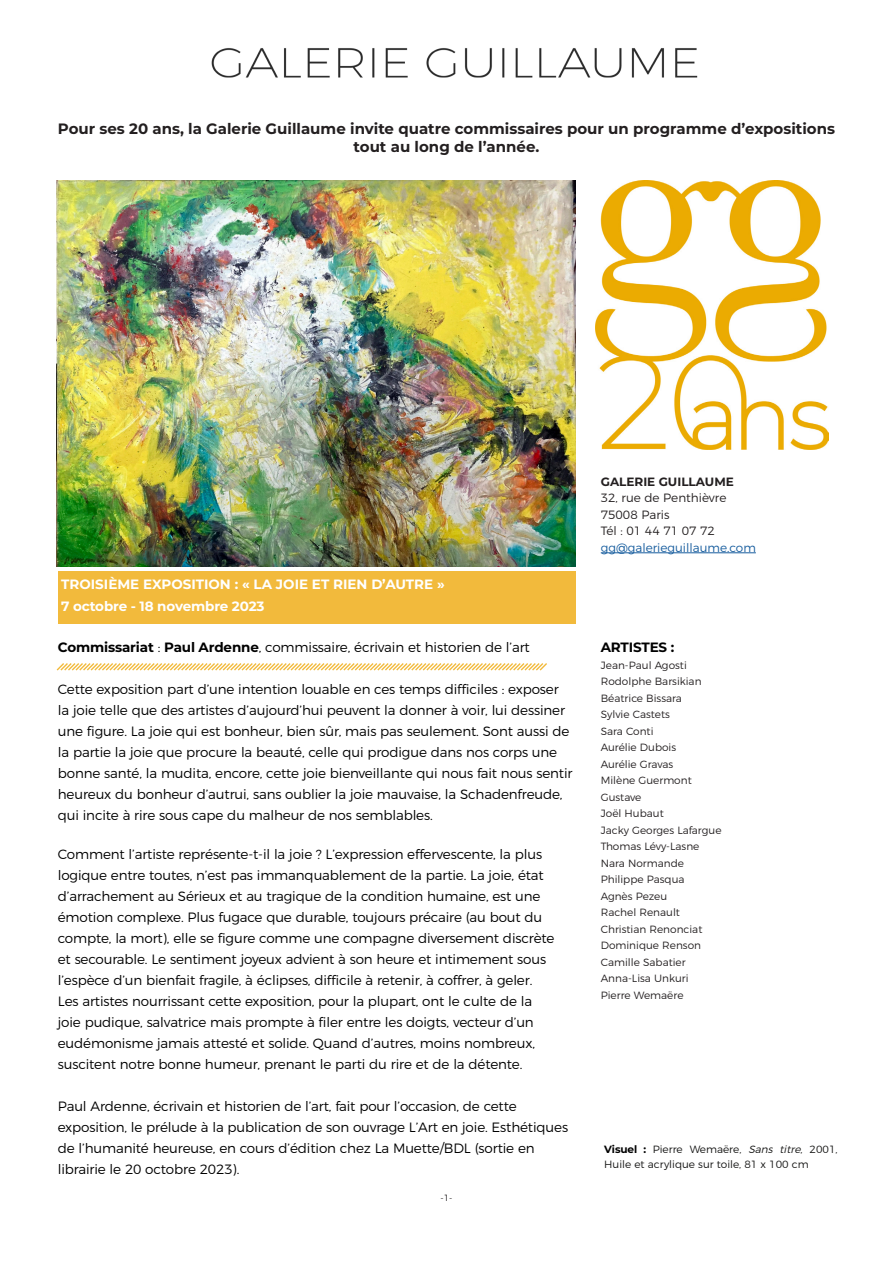
<style>
.page{position:relative;width:893px;height:1263px;background:#fff}
.page>*{position:absolute;margin:0;border:0;box-sizing:border-box;transform-origin:0 0}
.t1{font:700 15px/18px "Montserrat";color:#231f20;text-align:center}
.t2{font:300 13.5px/21px "Montserrat";letter-spacing:-.01em;color:#000}
.t3{font:700 13.5px "Montserrat";color:#fff}
.t4{font:700 13.5px "Montserrat";letter-spacing:-.01em;color:#000}
.t5{font:300 12px "Montserrat";color:#231f20}
.t6{font:300 12px "Montserrat";color:#175d9e}
.t7{font:700 12px "Montserrat";color:#231f20}
.t8{font:300 10.5px "Montserrat";color:#231f20}
.t9{font:300 10.5px/15px "Montserrat";color:#141413}
.t10{font:300 9px "Montserrat";color:#231f20}
.s1{font-weight:700}
.s2{font-weight:700;color:#000}
.s3{font-style:italic}
</style>
<div class="page">
<img style="left:211px;top:48px;width:487px;height:30px">
<img style="left:595px;top:181px;width:233px;height:269px">
<hr style="left:601px;top:552px;width:155px;height:1px;background:#175d9e">
<svg style="left:56px;top:663px;width:491px;height:8px"></svg>
<div style="left:58px;top:571px;width:517px;height:52px;background:#f2ba3c"></div>
<img style="left:57px;top:181px;width:518px;height:385px">
<p class="t1" style="left:58px;top:119px;width:779px">Pour ses 20 ans, la Galerie Guillaume invite quatre commissaires pour un programme d’expositions tout au long de l’année.</p>
<p class="t3" style="left:61px;top:574px;width:385px">TROISIÈME EXPOSITION : « LA JOIE ET RIEN D’AUTRE »</p>
<p class="t3" style="left:61px;top:597px;width:205px">7 octobre - 18 novembre 2023</p>
<p class="t2" style="left:58px;top:635px;width:473px"><span class="s1">Commissariat</span> : <span class="s1">Paul Ardenne</span>, commissaire, écrivain et historien de l’art</p>
<p class="t2" style="left:58px;top:677px;width:516px">Cette exposition part d’une intention louable en ces temps difficiles : exposer la joie telle que des artistes d’aujourd’hui peuvent la donner à voir, lui dessiner une figure. La joie qui est bonheur, bien sûr, mais pas seulement. Sont aussi de la partie la joie que procure la beauté, celle qui prodigue dans nos corps une bonne santé, la mudita, encore, cette joie bienveillante qui nous fait nous sentir heureux du bonheur d’autrui, sans oublier la joie mauvaise, la Schadenfreude, qui incite à rire sous cape du malheur de nos semblables.</p>
<p class="t2" style="left:58px;top:842px;width:498px">Comment l’artiste représente-t-il la joie ? L’expression effervescente, la plus logique entre toutes, n’est pas immanquablement de la partie. La joie, état d’arrachement au Sérieux et au tragique de la condition humaine, est une émotion complexe. Plus fugace que durable, toujours précaire (au bout du compte, la mort), elle se figure comme une compagne diversement discrète et secourable. Le sentiment joyeux advient à son heure et intimement sous l’espèce d’un bienfait fragile, à éclipses, difficile à retenir, à coffrer, à geler.<br>Les artistes nourrissant cette exposition, pour la plupart, ont le culte de la joie pudique, salvatrice mais prompte à filer entre les doigts, vecteur d’un eudémonisme jamais attesté et solide. Quand d’autres, moins nombreux, suscitent notre bonne humeur, prenant le parti du rire et de la détente.</p>
<p class="t2" style="left:58px;top:1094px;width:512px">Paul Ardenne, écrivain et historien de l’art, fait pour l’occasion, de cette exposition, le prélude à la publication de son ouvrage L’Art en joie. Esthétiques de l’humanité heureuse, en cours d’édition chez La Muette/BDL (sortie en librairie le 20 octobre 2023).</p>
<p class="t10" style="left:440px;top:1191px;width:14px">-1-</p>
<p class="t7" style="left:601px;top:473px;width:135px">GALERIE GUILLAUME</p>
<p class="t5" style="left:601px;top:488px;width:127px">32, rue de Penthièvre</p>
<p class="t5" style="left:601px;top:505px;width:70px">75008 Paris</p>
<p class="t5" style="left:601px;top:521px;width:116px">Tél : 01 44 71 07 72</p>
<p class="t6" style="left:601px;top:538px;width:157px">gg@galerieguillaume.com</p>
<p class="t4" style="left:601px;top:637px;width:75px">ARTISTES :</p>
<p class="t8" style="left:601px;top:656px;width:88px">Jean-Paul Agosti</p>
<p class="t8" style="left:601px;top:673px;width:102px">Rodolphe Barsikian</p>
<p class="t8" style="left:601px;top:689px;width:83px">Béatrice Bissara</p>
<p class="t8" style="left:601px;top:706px;width:71px">Sylvie Castets</p>
<p class="t8" style="left:601px;top:722px;width:54px">Sara Conti</p>
<p class="t8" style="left:601px;top:739px;width:77px">Aurélie Dubois</p>
<p class="t8" style="left:601px;top:755px;width:74px">Aurélie Gravas</p>
<p class="t8" style="left:601px;top:772px;width:92px">Milène Guermont</p>
<p class="t8" style="left:601px;top:788px;width:42px">Gustave</p>
<p class="t8" style="left:601px;top:805px;width:64px">Joël Hubaut</p>
<p class="t8" style="left:601px;top:821px;width:122px">Jacky Georges Lafargue</p>
<p class="t8" style="left:601px;top:838px;width:100px">Thomas Lévy-Lasne</p>
<p class="t8" style="left:601px;top:854px;width:85px">Nara Normande</p>
<p class="t8" style="left:601px;top:871px;width:85px">Philippe Pasqua</p>
<p class="t8" style="left:601px;top:887px;width:68px">Agnès Pezeu</p>
<p class="t8" style="left:601px;top:904px;width:81px">Rachel Renault</p>
<p class="t8" style="left:601px;top:920px;width:103px">Christian Renonciat</p>
<p class="t8" style="left:601px;top:937px;width:102px">Dominique Renson</p>
<p class="t8" style="left:601px;top:953px;width:86px">Camille Sabatier</p>
<p class="t8" style="left:601px;top:970px;width:89px">Anna-Lisa Unkuri</p>
<p class="t8" style="left:601px;top:986px;width:84px">Pierre Wemaëre</p>
<p class="t9" style="left:604px;top:1141px;width:235px"><span class="s2">Visuel :</span> Pierre Wemaëre, <span class="s3">Sans titre</span>, 2001,<br>Huile et acrylique sur toile, 81 x 100 cm</p>
</div>
